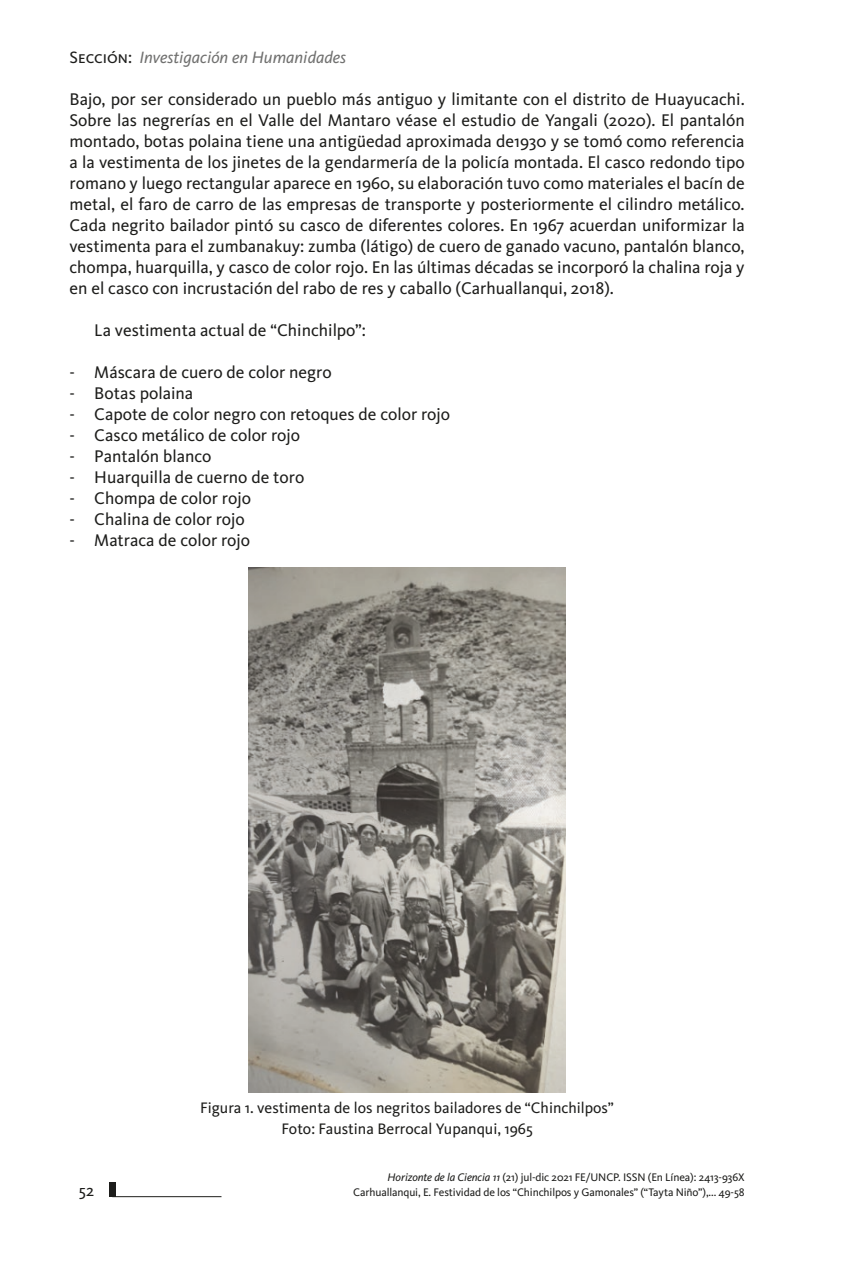
<style>
.page{position:relative;width:844px;height:1265px;background:#fff}
.page>*{position:absolute;margin:0;border:0;box-sizing:border-box;transform-origin:0 0}
.t1{font:17.5px/21px "Kievit";color:#1d1d1b;text-align:justify}
.t2{font:italic 16.97px "Kievit";color:#70706f}
.t3{font:16.62px "Kievit";color:#1d1d1b}
.t4{font:15.75px/21px "Kievit";color:#1d1d1b;text-align:center}
.t5{font:11.38px/14.9px "Kievit";letter-spacing:-.01em;color:#1d1d1b;text-align:right}
.s1{font-family:"Kievit Book SC";font-style:normal;color:#1d1d1b}
.s2{font-style:italic}
</style>
<div class="page">
<hr style="left:112px;top:1196px;width:109px;height:1px;background:#1d1d1b">
<div style="left:109px;top:1182px;width:6px;height:15px;background:#1d1d1b"></div>
<img style="left:248px;top:567px;width:317px;height:525px">
<p class="t2" style="left:69px;top:47px;width:278px"><span class="s1">Sección:</span> Investigación en Humanidades</p>
<p class="t1" style="left:69px;top:89px;width:676px">Bajo, por ser considerado un pueblo más antiguo y limitante con el distrito de Huayucachi.<br>Sobre las negrerías en el Valle del Mantaro véase el estudio de Yangali (2020). El pantalón montado, botas polaina tiene una antigüedad aproximada de1930 y se tomó como referencia a la vestimenta de los jinetes de la gendarmería de la policía montada. El casco redondo tipo romano y luego rectangular aparece en 1960, su elaboración tuvo como materiales el bacín de metal, el faro de carro de las empresas de transporte y posteriormente el cilindro metálico.<br>Cada negrito bailador pintó su casco de diferentes colores. En 1967 acuerdan uniformizar la vestimenta para el zumbanakuy: zumba (látigo) de cuero de ganado vacuno, pantalón blanco, chompa, huarquilla, y casco de color rojo. En las últimas décadas se incorporó la chalina roja y en el casco con incrustación del rabo de res y caballo (Carhuallanqui, 2018).</p>
<p class="t1" style="left:94px;top:320px;width:273px">La vestimenta actual de “Chinchilpo”:</p>
<p class="t1" style="left:69px;top:362px;width:264px">- Máscara de cuero de color negro</p>
<p class="t1" style="left:69px;top:383px;width:125px">- Botas polaina</p>
<p class="t1" style="left:69px;top:404px;width:382px">- Capote de color negro con retoques de color rojo</p>
<p class="t1" style="left:69px;top:425px;width:232px">- Casco metálico de color rojo</p>
<p class="t1" style="left:69px;top:446px;width:143px">- Pantalón blanco</p>
<p class="t1" style="left:69px;top:467px;width:236px">- Huarquilla de cuerno de toro</p>
<p class="t1" style="left:69px;top:488px;width:183px">- Chompa de color rojo</p>
<p class="t1" style="left:69px;top:509px;width:177px">- Chalina de color rojo</p>
<p class="t1" style="left:69px;top:530px;width:182px">- Matraca de color rojo</p>
<p class="t3" style="left:79px;top:1181px;width:17px">52</p>
<p class="t4" style="left:200px;top:1097px;width:415px">Figura 1. vestimenta de los negritos bailadores de “Chinchilpos”<br>Foto: Faustina Berrocal Yupanqui, 1965</p>
<p class="t5" style="left:353px;top:1170px;width:393px"><span class="s2">Horizonte de la Ciencia 11</span> (21) jul-dic 2021 FE/UNCP. ISSN (En Línea): 2413-936X<br>Carhuallanqui, E. Festividad de los “Chinchilpos y Gamonales” (“Tayta Niño”),... 49-58</p>
</div>
